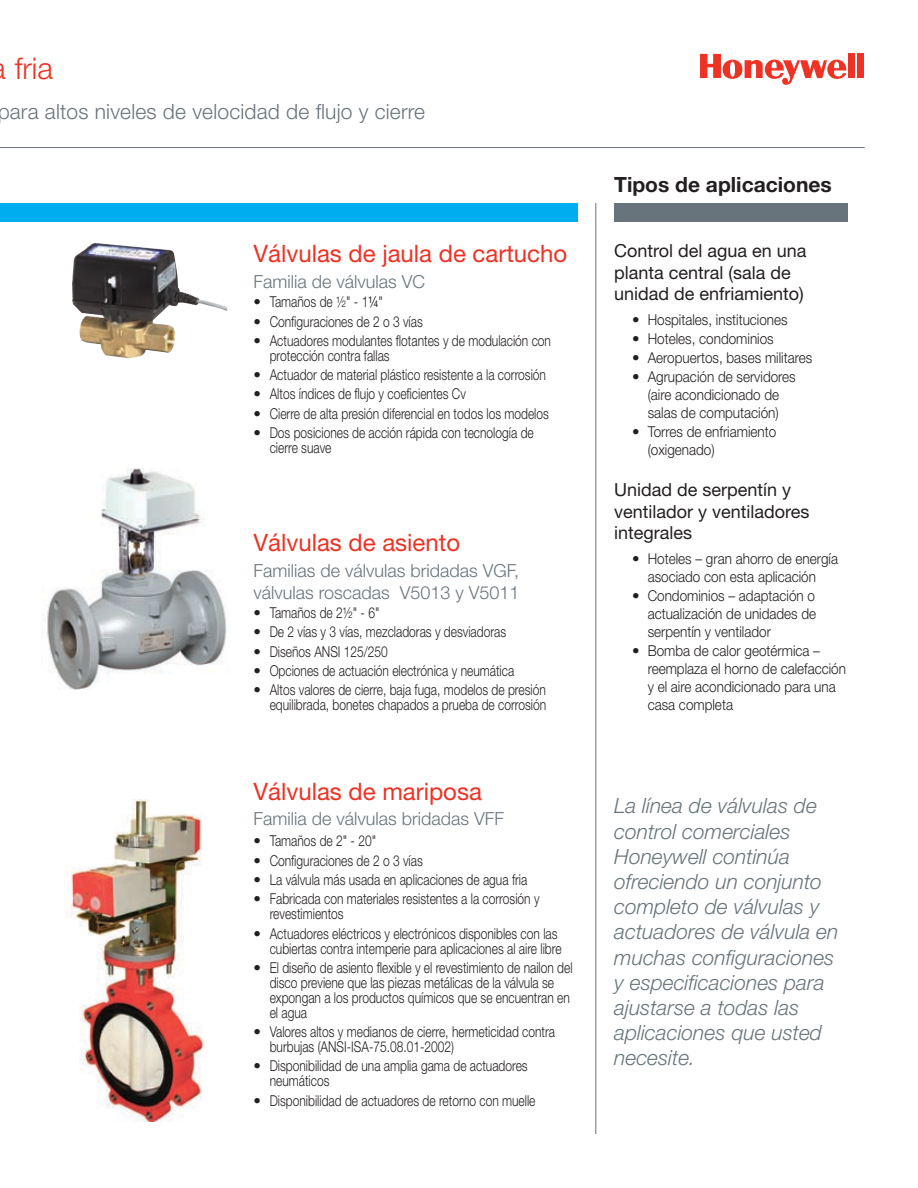
<style>
.page{position:relative;width:918px;height:1188px;background:#fff}
.page>*{position:absolute;margin:0;border:0;box-sizing:border-box;transform-origin:0 0}
.t1{font:300 30px "Helvetica Neue";color:#ee3224}
.t2{font:24px "Helvetica Neue";color:#ee3224}
.t3{font:italic 300 21px/25.2px "Helvetica Neue";color:#68747b}
.t4{font:300 21px "Helvetica Neue";letter-spacing:.01em;color:#68747b}
.t5{font:700 21px "Helvetica Neue";color:#231f20}
.t6{font:18px/21.6px "Helvetica Neue";color:#231f20}
.t7{font:300 18px/21.6px "Helvetica Neue";color:#68747b}
.t8{font:300 15px/15px "Helvetica Neue";color:#231f20}
.s1{font-weight:400}
</style>
<div class="page">
<img style="left:65px;top:799px;width:140px;height:323px">
<div style="left:0;top:203px;width:577px;height:19px;background:#00aeef"></div>
<div style="left:614px;top:203px;width:233px;height:19px;background:#68747b"></div>
<hr style="left:595px;top:203px;width:1px;height:931px;background:#68747b">
<div style="left:848px;top:54px;width:7px;height:24px;background:#ee3224"></div>
<div style="left:857px;top:54px;width:7px;height:24px;background:#ee3224"></div>
<svg style="left:700px;top:54px;width:146px;height:31px"></svg>
<hr style="left:0;top:147px;width:865px;height:1px;background:#68747b">
<img style="left:72px;top:243px;width:101px;height:115px">
<img style="left:43px;top:468px;width:186px;height:221px">
<h1 class="t1" style="left:15px;top:50px;width:40px">fria</h1>
<h3 class="t4" style="left:-2px;top:99px;width:429px">para altos niveles de velocidad de flujo y cierre</h3>
<h2 class="t2" style="left:254px;top:239px;width:315px">Válvulas de jaula de cartucho</h2>
<p class="t7" style="left:254px;top:270px;width:173px">Familia de válvulas VC</p>
<p class="t8" style="left:254px;top:294px;width:131px">• Tamaños de ½" - 1<span class="s1">¼</span>"</p>
<p class="t8" style="left:254px;top:313px;width:171px">• Configuraciones de 2 o 3 vías</p>
<p class="t8" style="left:270px;top:333px;width:283px;text-indent:-16px">• Actuadores modulantes flotantes y de modulación con protección contra fallas</p>
<p class="t8" style="left:254px;top:367px;width:294px">• Actuador de material plástico resistente a la corrosión</p>
<p class="t8" style="left:254px;top:386px;width:214px">• Altos índices de flujo y coeficientes Cv</p>
<p class="t8" style="left:254px;top:406px;width:297px">• Cierre de alta presión diferencial en todos los modelos</p>
<p class="t8" style="left:270px;top:425px;width:266px;text-indent:-16px">• Dos posiciones de acción rápida con tecnología de cierre suave</p>
<h2 class="t2" style="left:254px;top:528px;width:208px">Válvulas de asiento</h2>
<p class="t7" style="left:254px;top:560px;width:268px">Familias de válvulas bridadas VGF, válvulas roscadas V5013 y V5011</p>
<p class="t8" style="left:254px;top:605px;width:128px">• Tamaños de 2½" - 6"</p>
<p class="t8" style="left:254px;top:624px;width:254px">• De 2 vías y 3 vías, mezcladoras y desviadoras</p>
<p class="t8" style="left:254px;top:644px;width:136px">• Diseños ANSI 125/250</p>
<p class="t8" style="left:254px;top:663px;width:262px">• Opciones de actuación electrónica y neumática</p>
<p class="t8" style="left:254px;top:682px;width:294px;text-align:right">• Altos valores de cierre, baja fuga, modelos de presión equilibrada, bonetes chapados a prueba de corrosión</p>
<h2 class="t2" style="left:254px;top:777px;width:230px">Válvulas de mariposa</h2>
<p class="t7" style="left:254px;top:808px;width:252px">Familia de válvulas bridadas VFF</p>
<p class="t8" style="left:254px;top:833px;width:124px">• Tamaños de 2" - 20"</p>
<p class="t8" style="left:254px;top:852px;width:171px">• Configuraciones de 2 o 3 vías</p>
<p class="t8" style="left:254px;top:872px;width:275px">• La válvula más usada en aplicaciones de agua fria</p>
<p class="t8" style="left:270px;top:891px;width:271px;text-indent:-16px">• Fabricada con materiales resistentes a la corrosión y revestimientos</p>
<p class="t8" style="left:254px;top:925px;width:310px;text-align:right">• Actuadores eléctricos y electrónicos disponibles con las cubiertas contra intemperie para aplicaciones al aire libre</p>
<p class="t8" style="left:270px;top:960px;width:304px;text-indent:-16px">• El diseño de asiento flexible y el revestimiento de nailon del disco previene que las piezas metálicas de la válvula se expongan a los productos químicos que se encuentran en el agua</p>
<p class="t8" style="left:270px;top:1024px;width:287px;text-indent:-16px">• Valores altos y medianos de cierre, hermeticidad contra burbujas (ANSI-ISA-75.08.01-2002)</p>
<p class="t8" style="left:270px;top:1058px;width:260px;text-indent:-16px">• Disponibilidad de una amplia gama de actuadores neumáticos</p>
<p class="t8" style="left:254px;top:1093px;width:284px">• Disponibilidad de actuadores de retorno con muelle</p>
<h3 class="t5" style="left:614px;top:171px;width:219px">Tipos de aplicaciones</h3>
<p class="t6" style="left:614px;top:240px;width:194px">Control del agua en una planta central (sala de unidad de enfriamiento)</p>
<p class="t8" style="left:632px;top:312px;width:157px">• Hospitales, instituciones</p>
<p class="t8" style="left:632px;top:331px;width:143px">• Hoteles, condominios</p>
<p class="t8" style="left:632px;top:350px;width:182px">• Aeropuertos, bases militares</p>
<p class="t8" style="left:632px;top:368px;width:165px;line-height:18px;text-align:center">• Agrupación de servidores (aire acondicionado de salas de computación)</p>
<p class="t8" style="left:648px;top:423px;width:130px;line-height:18px;text-indent:-15px">• Torres de enfriamiento (oxigenado)</p>
<p class="t6" style="left:614px;top:479px;width:197px">Unidad de serpentín y ventilador y ventiladores integrales</p>
<p class="t8" style="left:632px;top:549px;width:207px;line-height:18px;text-align:center">• Hoteles – gran ahorro de energía asociado con esta aplicación</p>
<p class="t8" style="left:648px;top:587px;width:170px;line-height:18px;text-align:justify;text-indent:-15px">• Condominios – adaptación o actualización de unidades de serpentín y ventilador</p>
<p class="t8" style="left:648px;top:642px;width:200px;line-height:18px;text-indent:-15px">• Bomba de calor geotérmica – reemplaza el horno de calefacción y el aire acondicionado para una casa completa</p>
<p class="t3" style="left:614px;top:793px;width:226px">La línea de válvulas de control comerciales<br>Honeywell continúa ofreciendo un conjunto completo de válvulas y actuadores de válvula en muchas configuraciones y especificaciones para ajustarse a todas las aplicaciones que usted necesite.</p>
</div>
